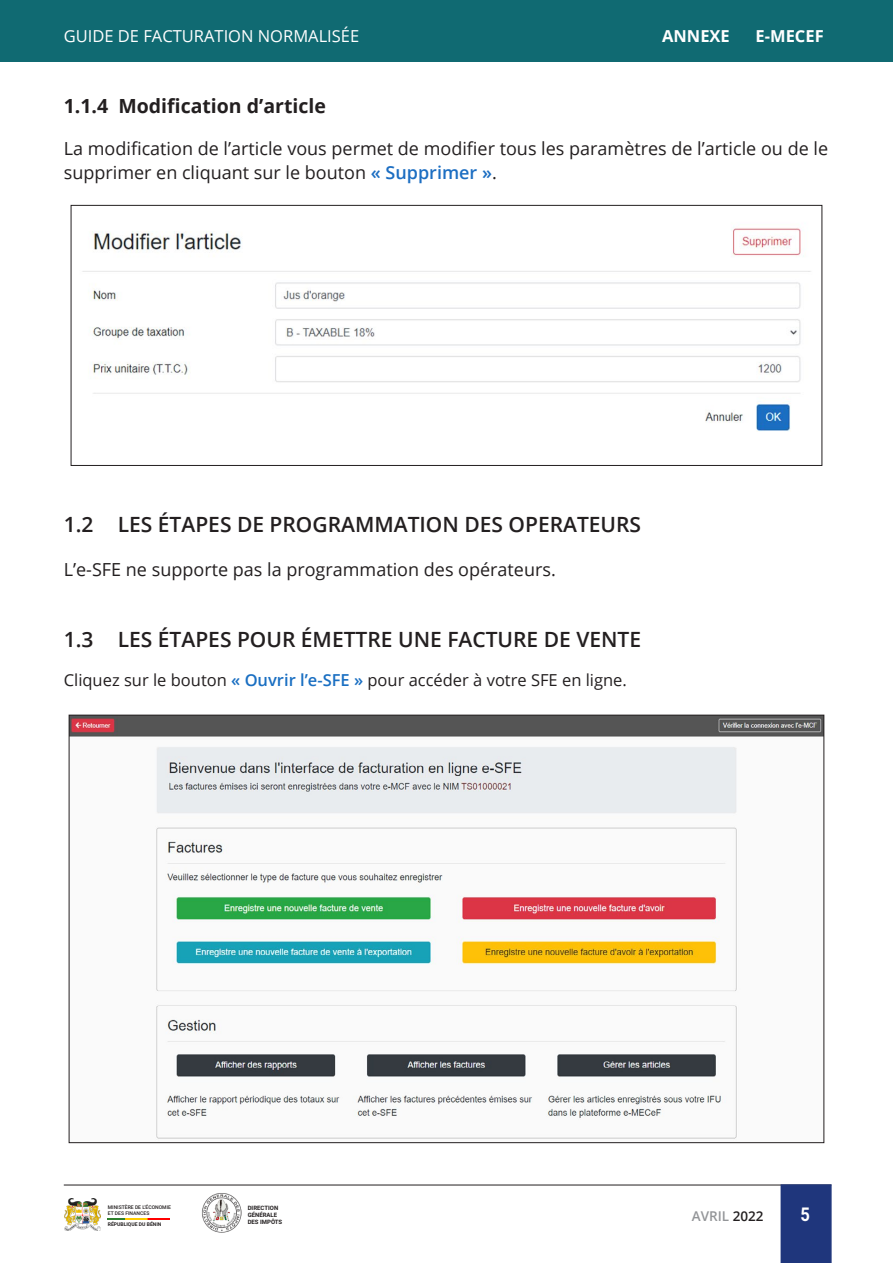
<style>
.page{position:relative;width:893px;height:1263px;background:#fff}
.page>*{position:absolute;margin:0;border:0;box-sizing:border-box;transform-origin:0 0}
.List_Paragraph{font:600 21px "Open Sans";color:#231f20}
.List_Paragraph-2{font:700 19.5px "Open Sans";color:#231f20}
.t1{font:700 18.9px "Roboto";color:#fff;scale:.87 1}
.Heading_2{font:18px/24px "Open Sans";color:#231f20}
.List_Paragraph-3{font:18px "Open Sans";color:#231f20}
.List_Paragraph-4{font:16.5px "Open Sans";color:#231f20}
.t2{font:16.5px "Open Sans";color:#fff}
.t3{font:700 16.5px "Open Sans";color:#fff}
.t4{font:600 13.5px "Open Sans";color:#939598}
.t5{font:700 6px/7.2px "Roboto";color:#231f20}
.t6{font:500 5.1px/6.4px "Roboto";color:#231f20}
.t7{font:700 5.1px "Roboto";color:#231f20}
.s1{font-weight:600;color:#1c6ec2}
.s2{font-weight:600;color:#1a6fc2}
.s3{color:#231f20}
</style>
<div class="page">
<hr style="left:64px;top:1185px;width:767px;height:1px;background:#231f20">
<img style="left:108px;top:1218px;width:62px;height:2px">
<img style="left:64px;top:1198px;width:37px;height:32px">
<img style="left:202px;top:1193px;width:40px;height:40px">
<div style="left:781px;top:1184px;width:51px;height:79px;background:#1f367c"></div>
<div style="left:0;top:0;width:893px;height:62px;background:#106a72"></div>
<img style="left:82px;top:228px;width:729px;height:203px">
<div style="left:71px;top:205px;width:751px;height:261px;border:1px solid #231f20"></div>
<img style="left:71px;top:717px;width:751px;height:422px">
<p class="t2" style="left:64px;top:24px;width:297px">GUIDE DE FACTURATION NORMALISÉE</p>
<p class="t3" style="left:662px;top:24px;width:69px">ANNEXE</p>
<p class="t3" style="left:756px;top:24px;width:70px">E-MECEF</p>
<p class="List_Paragraph-2" style="left:64px;top:92px;width:264px">1.1.4 Modification d’article</p>
<p class="Heading_2" style="left:64px;top:136px;width:766px">La modification de l’article vous permet de modifier tous les paramètres de l’article ou de le supprimer en cliquant sur le bouton <span class="s1">« Supprimer »</span>.</p>
<p class="List_Paragraph" style="left:64px;top:510px;width:579px">1.2 LES ÉTAPES DE PROGRAMMATION DES OPERATEURS</p>
<p class="List_Paragraph-3" style="left:64px;top:557px;width:494px">L’e-SFE ne supporte pas la programmation des opérateurs.</p>
<p class="List_Paragraph" style="left:64px;top:624px;width:579px">1.3 LES ÉTAPES POUR ÉMETTRE UNE FACTURE DE VENTE</p>
<p class="List_Paragraph-4" style="left:64px;top:669px;width:565px">Cliquez sur le bouton <span class="s2">« Ouvrir l’e-SFE »</span> pour accéder à votre SFE en ligne.</p>
<p class="t6" style="left:108px;top:1203px;width:65px">MINISTÈRE DE L’ÉCONOMIE<br>ET DES FINANCES</p>
<p class="t7" style="left:108px;top:1220px;width:55px">RÉPUBLIQUE DU BÉNIN</p>
<p class="t5" style="left:248px;top:1204px;width:36px">DIRECTION<br>GÉNÉRALE<br>DES IMPÔTS</p>
<p class="t4" style="left:692px;top:1206px;width:73px">AVRIL <span class="s3">2022</span></p>
<p class="t1" style="left:800px;top:1201px;width:12px">5</p>
</div>
